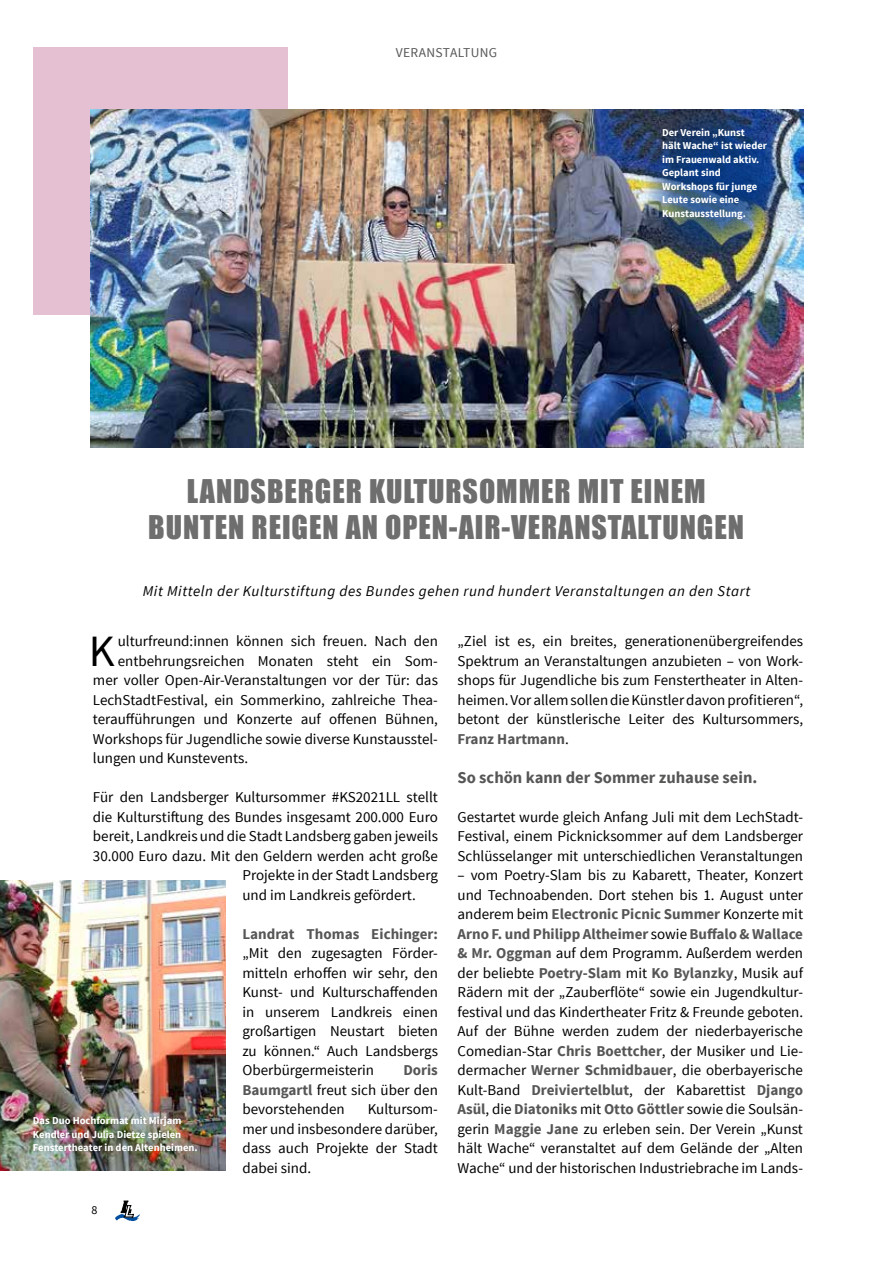
<style>
.page{position:relative;width:893px;height:1263px;background:#fff}
.page>*{position:absolute;margin:0;border:0;box-sizing:border-box;transform-origin:0 0}
.t1{font:44.7px "Source Sans Pro";color:#000}
.t2{font:30px/36px "Impact";letter-spacing:.03em;color:#6e6e6e;text-align:center}
.t3{font:700 16.5px "Source Sans Pro";color:#565655}
.t4{font:15px/19.5px "Source Sans Pro";color:#000;text-align:justify}
.t5{font:italic 15px "Source Sans Pro";letter-spacing:.04em;color:#000}
.t6{font:700 15px "Source Sans Pro";color:#565655}
.t7{font:13.5px "Source Sans Pro";letter-spacing:.03em;color:#565655}
.t8{font:12px "Source Sans Pro";color:#000}
.t9{font:700 10.5px/13.5px "Source Sans Pro";color:#fff}
.s1{font-weight:700;color:#565655}
</style>
<div class="page">
<img style="left:115px;top:1200px;width:24px;height:20px">
<svg style="left:121px;top:1201px;width:13px;height:17px"></svg>
<div style="left:33px;top:47px;width:255px;height:267px;background:#e5c0d2"></div>
<img style="left:91px;top:109px;width:712px;height:338px">
<img style="left:0;top:880px;width:225px;height:291px">
<img style="left:646px;top:111px;width:138px;height:145px;border-radius:50%">
<svg style="left:191px;top:1036px;width:34px;height:13px"></svg>
<p class="t7" style="left:396px;top:44px;width:103px">VERANSTALTUNG</p>
<p class="t9" style="left:662px;top:126px;width:106px">Der Verein „Kunst<br>hält Wache“ ist wieder im Frauenwald aktiv.<br>Geplant sind<br>Workshops für junge<br>Leute sowie eine<br>Kunstausstellung.</p>
<h2 class="t2" style="left:148px;top:473px;width:597px">LANDSBERGER KULTURSOMMER MIT EINEM<br>BUNTEN REIGEN AN OPEN-AIR-VERANSTALTUNGEN</h2>
<p class="t5" style="left:143px;top:581px;width:609px">Mit Mitteln der Kulturstiftung des Bundes gehen rund hundert Veranstaltungen an den Start</p>
<p class="t4" style="left:458px;top:631px;width:347px">„Ziel ist es, ein breites, generationenübergreifendes Spektrum an Veranstaltungen anzubieten – von Work&shy;shops für Jugendliche bis zum Fenstertheater in Alten&shy;heimen. Vor allem sollen die Künstler davon profitieren“, betont der künstlerische Leiter des Kultursommers, <span class="s1">Franz Hartmann</span>.</p>
<p class="t3" style="left:458px;top:766px;width:301px">So schön kann der Sommer zuhause sein.</p>
<p class="t4" style="left:458px;top:807px;width:347px">Gestartet wurde gleich Anfang Juli mit dem LechStadt-Festival, einem Picknicksommer auf dem Landsberger Schlüsselanger mit unterschiedlichen Veranstaltungen</p>
<p class="t4" style="left:458px;top:865px;width:347px">– vom Poetry-Slam bis zu Kabarett, Theater, Konzert und Technoabenden. Dort stehen bis 1. August unter anderem beim <span class="s1">Electronic Picnic Summer</span> Konzerte mit <span class="s1">Arno F. und Philipp Altheimer</span> sowie <span class="s1">Buffalo &amp; Wallace &amp; Mr. Oggman</span> auf dem Programm. Außerdem werden der beliebte <span class="s1">Poetry-Slam</span> mit <span class="s1">Ko Bylanzky</span>, Musik auf Rädern mit der „Zauberflöte“ sowie ein Jugendkultur&shy;festival und das Kindertheater Fritz &amp; Freunde geboten.<br>Auf der Bühne werden zudem der niederbayerische Comedian-Star <span class="s1">Chris Boettcher</span>, der Musiker und Lie&shy;dermacher <span class="s1">Werner Schmidbauer</span>, die oberbayerische Kult-Band <span class="s1">Dreiviertelblut</span>, der Kabarettist <span class="s1">Django Asül</span>, die <span class="s1">Diatoniks</span> mit <span class="s1">Otto Göttler</span> sowie die Soulsän&shy;gerin <span class="s1">Maggie Jane</span> zu erleben sein. Der Verein „Kunst hält Wache“ veranstaltet auf dem Gelände der „Alten Wache“ und der historischen Industriebrache im Lands-</p>
<h1 class="t1" style="left:89px;top:623px;width:27px">K</h1>
<p class="t4" style="left:118px;top:631px;width:322px">ulturfreund:innen können sich freuen. Nach den</p>
<p class="t4" style="left:118px;top:651px;width:322px">entbehrungsreichen Monaten steht ein Som-</p>
<p class="t4" style="left:93px;top:670px;width:347px">mer voller Open-Air-Veranstaltungen vor der Tür: das</p>
<p class="t4" style="left:93px;top:690px;width:346px">LechStadtFestival, ein Sommerkino, zahlreiche Thea-</p>
<p class="t4" style="left:93px;top:709px;width:347px">teraufführungen und Konzerte auf offenen Bühnen,</p>
<p class="t4" style="left:93px;top:729px;width:346px">Workshops für Jugendliche sowie diverse Kunstausstel-</p>
<p class="t4" style="left:93px;top:748px;width:157px">lungen und Kunstevents.</p>
<p class="t4" style="left:93px;top:787px;width:346px">Für den Landsberger Kultursommer #KS2021LL stellt</p>
<p class="t4" style="left:93px;top:807px;width:347px">die Kulturstiftung des Bundes insgesamt 200.000 Euro</p>
<p class="t4" style="left:93px;top:826px;width:347px">bereit, Landkreis und die Stadt Landsberg gaben jeweils</p>
<p class="t4" style="left:93px;top:846px;width:346px">30.000 Euro dazu. Mit den Geldern werden acht große</p>
<p class="t4" style="left:242px;top:865px;width:197px">Projekte in der Stadt Landsberg</p>
<p class="t4" style="left:242px;top:885px;width:175px">und im Landkreis gefördert.</p>
<p class="t6" style="left:242px;top:924px;width:197px">Landrat Thomas Eichinger:</p>
<p class="t4" style="left:242px;top:943px;width:197px">„Mit den zugesagten Förder&shy;mitteln erhoffen wir sehr, den Kunst- und Kulturschaffenden in unserem Landkreis einen großartigen Neustart bieten zu können.“ Auch Landsbergs Oberbürgermeisterin</p>
<p class="t4" style="left:242px;top:1060px;width:197px;text-indent:161px"><span class="s1">Doris Baumgartl</span> freut sich über den bevorstehenden</p>
<p class="t4" style="left:242px;top:1099px;width:197px;text-indent:125px">Kultursom&shy;mer und insbesondere darüber, dass auch Projekte der Stadt dabei sind.</p>
<p class="t9" style="left:33px;top:1114px;width:166px">Das Duo Hochformat mit Mirjam<br>Kendler und Julia Dietze spielen<br>Fenstertheater in den Altenheimen.</p>
<p class="t8" style="left:92px;top:1202px;width:7px">8</p>
</div>
